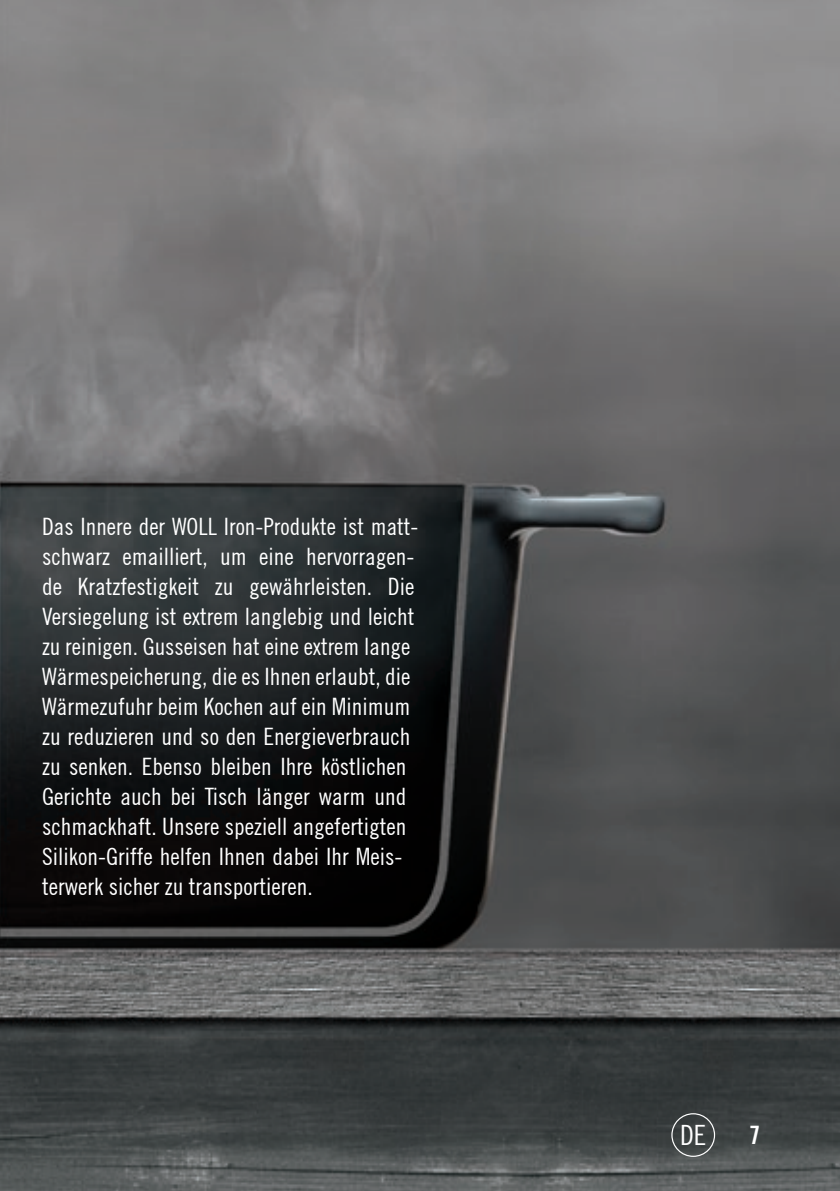
<style>
.page{position:relative;width:840px;height:1191px;background:#fff}
.page>*{position:absolute;margin:0;border:0;box-sizing:border-box;transform-origin:0 0}
.t1{font:condensed 28px "Trade Gothic No.18";color:#fff}
.t2{font:700 condensed 25.6px "Trade Gothic No.20";color:#fff}
.t3{font:condensed 24px/30px "Trade Gothic No.18";color:#fff}
</style>
<div class="page">
<img style="left:0;top:0;width:839px;height:1191px">
<div style="left:671px;top:1113px;width:43px;height:43px;border:1px solid #fff;border-radius:50%"></div>
<p class="t3" style="left:42px;top:511px;width:375px">Das Innere der WOLL Iron-Produkte ist matt&shy;schwarz emailliert, um eine hervorragen&shy;de Kratzfestigkeit zu gewährleisten. Die Versiegelung ist extrem langlebig und leicht zu reinigen. Gusseisen hat eine extrem lange Wärmespeicherung, die es Ihnen erlaubt, die Wärmezufuhr beim Kochen auf ein Minimum zu reduzieren und so den Energieverbrauch zu senken. Ebenso bleiben Ihre köstlichen Gerichte auch bei Tisch länger warm und schmackhaft. Unsere speziell angefertigten Silikon-Griffe helfen Ihnen dabei Ihr Meis&shy;terwerk sicher zu transportieren.</p>
<p class="t1" style="left:680px;top:1118px;width:27px">DE</p>
<p class="t2" style="left:748px;top:1118px;width:13px">7</p>
</div>
